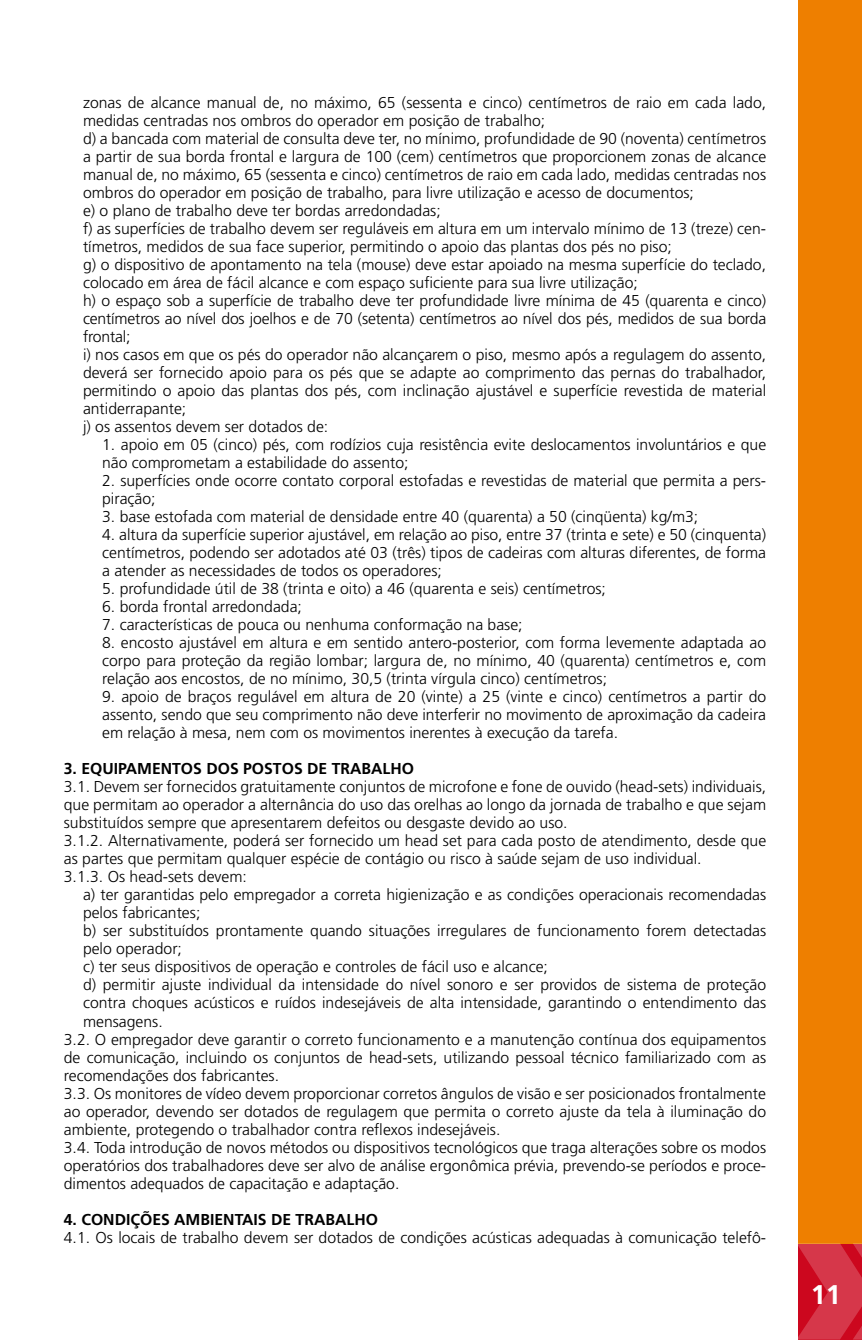
<style>
.page{position:relative;width:862px;height:1340px;background:#fff}
.page>*{position:absolute;margin:0;border:0;box-sizing:border-box;transform-origin:0 0}
.t1{font:700 27px "Frutiger";color:#fff}
.t2{font:300 15.75px/18px "Frutiger";color:#000}
.t3{font:700 15.75px "Frutiger";color:#000}
</style>
<div class="page">
<div style="left:797px;top:0;width:64px;height:1339px;background:#ee7f00"></div>
<svg style="left:797px;top:1243px;width:64px;height:96px;background:#d32b3e"></svg>
<p class="t2" style="left:83px;top:94px;width:684px">zonas de alcance manual de, no máximo, 65 (sessenta e cinco) centímetros de raio em cada lado, medidas centradas nos ombros do operador em posição de trabalho;<br>d) a bancada com material de consulta deve ter, no mínimo, profundidade de 90 (noventa) centímetros a partir de sua borda frontal e largura de 100 (cem) centímetros que proporcionem zonas de alcance manual de, no máximo, 65 (sessenta e cinco) centímetros de raio em cada lado, medidas centradas nos ombros do operador em posição de trabalho, para livre utilização e acesso de documentos;<br>e) o plano de trabalho deve ter bordas arredondadas;<br>f) as superfícies de trabalho devem ser reguláveis em altura em um intervalo mínimo de 13 (treze) cen&shy;tímetros, medidos de sua face superior, permitindo o apoio das plantas dos pés no piso;<br>g) o dispositivo de apontamento na tela (mouse) deve estar apoiado na mesma superfície do teclado, colocado em área de fácil alcance e com espaço suficiente para sua livre utilização;<br>h) o espaço sob a superfície de trabalho deve ter profundidade livre mínima de 45 (quarenta e cinco) centímetros ao nível dos joelhos e de 70 (setenta) centímetros ao nível dos pés, medidos de sua borda frontal;<br>i) nos casos em que os pés do operador não alcançarem o piso, mesmo após a regulagem do assento, deverá ser fornecido apoio para os pés que se adapte ao comprimento das pernas do trabalhador, permitindo o apoio das plantas dos pés, com inclinação ajustável e superfície revestida de material antiderrapante;<br>j) os assentos devem ser dotados de:</p>
<p class="t2" style="left:102px;top:436px;width:665px">1. apoio em 05 (cinco) pés, com rodízios cuja resistência evite deslocamentos involuntários e que não comprometam a estabilidade do assento;</p>
<p class="t2" style="left:102px;top:472px;width:665px">2. superfícies onde ocorre contato corporal estofadas e revestidas de material que permita a pers&shy;piração;</p>
<p class="t2" style="left:102px;top:508px;width:597px">3. base estofada com material de densidade entre 40 (quarenta) a 50 (cinqüenta) kg/m3;</p>
<p class="t2" style="left:102px;top:526px;width:665px;text-align:justify">4. altura da superfície superior ajustável, em relação ao piso, entre 37 (trinta e sete) e 50 (cinquenta) centímetros, podendo ser adotados até 03 (três) tipos de cadeiras com alturas diferentes, de forma a atender as necessidades de todos os operadores;</p>
<p class="t2" style="left:102px;top:580px;width:505px">5. profundidade útil de 38 (trinta e oito) a 46 (quarenta e seis) centímetros;</p>
<p class="t2" style="left:102px;top:598px;width:201px">6. borda frontal arredondada;</p>
<p class="t2" style="left:102px;top:616px;width:422px">7. características de pouca ou nenhuma conformação na base;</p>
<p class="t2" style="left:102px;top:634px;width:665px;text-align:justify">8. encosto ajustável em altura e em sentido antero-posterior, com forma levemente adaptada ao corpo para proteção da região lombar; largura de, no mínimo, 40 (quarenta) centímetros e, com relação aos encostos, de no mínimo, 30,5 (trinta vírgula cinco) centímetros;</p>
<p class="t2" style="left:102px;top:688px;width:665px;text-align:justify">9. apoio de braços regulável em altura de 20 (vinte) a 25 (vinte e cinco) centímetros a partir do assento, sendo que seu comprimento não deve interferir no movimento de aproximação da cadeira em relação à mesa, nem com os movimentos inerentes à execução da tarefa.</p>
<p class="t3" style="left:64px;top:759px;width:351px">3. EQUIPAMENTOS DOS POSTOS DE TRABALHO</p>
<p class="t2" style="left:64px;top:778px;width:703px">3.1. Devem ser fornecidos gratuitamente conjuntos de microfone e fone de ouvido (head-sets) individuais, que permitam ao operador a alternância do uso das orelhas ao longo da jornada de trabalho e que sejam substituídos sempre que apresentarem defeitos ou desgaste devido ao uso.<br>3.1.2. Alternativamente, poderá ser fornecido um head set para cada posto de atendimento, desde que as partes que permitam qualquer espécie de contágio ou risco à saúde sejam de uso individual.<br>3.1.3. Os head-sets devem:</p>
<p class="t2" style="left:83px;top:886px;width:684px">a) ter garantidas pelo empregador a correta higienização e as condições operacionais recomendadas</p>
<p class="t2" style="left:83px;top:904px;width:119px">pelos fabricantes;</p>
<p class="t2" style="left:83px;top:922px;width:684px">b) ser substituídos prontamente quando situações irregulares de funcionamento forem detectadas</p>
<p class="t2" style="left:83px;top:940px;width:100px">pelo operador;</p>
<p class="t2" style="left:83px;top:958px;width:466px">c) ter seus dispositivos de operação e controles de fácil uso e alcance;</p>
<p class="t2" style="left:83px;top:976px;width:684px">d) permitir ajuste individual da intensidade do nível sonoro e ser providos de sistema de proteção</p>
<p class="t2" style="left:83px;top:994px;width:684px">contra choques acústicos e ruídos indesejáveis de alta intensidade, garantindo o entendimento das</p>
<p class="t2" style="left:83px;top:1012px;width:81px">mensagens.</p>
<p class="t2" style="left:64px;top:1030px;width:703px">3.2. O empregador deve garantir o correto funcionamento e a manutenção contínua dos equipamentos</p>
<p class="t2" style="left:64px;top:1048px;width:703px">de comunicação, incluindo os conjuntos de head-sets, utilizando pessoal técnico familiarizado com as</p>
<p class="t2" style="left:64px;top:1066px;width:216px">recomendações dos fabricantes.</p>
<p class="t2" style="left:64px;top:1084px;width:703px">3.3. Os monitores de vídeo devem proporcionar corretos ângulos de visão e ser posicionados frontalmente</p>
<p class="t2" style="left:64px;top:1102px;width:703px">ao operador, devendo ser dotados de regulagem que permita o correto ajuste da tela à iluminação do</p>
<p class="t2" style="left:64px;top:1120px;width:438px">ambiente, protegendo o trabalhador contra reflexos indesejáveis.</p>
<p class="t2" style="left:64px;top:1138px;width:703px">3.4. Toda introdução de novos métodos ou dispositivos tecnológicos que traga alterações sobre os modos</p>
<p class="t2" style="left:64px;top:1156px;width:703px">operatórios dos trabalhadores deve ser alvo de análise ergonômica prévia, prevendo-se períodos e proce-</p>
<p class="t2" style="left:64px;top:1174px;width:337px">dimentos adequados de capacitação e adaptação.</p>
<p class="t3" style="left:64px;top:1209px;width:315px">4. CONDIÇÕES AMBIENTAIS DE TRABALHO</p>
<p class="t2" style="left:64px;top:1228px;width:703px">4.1. Os locais de trabalho devem ser dotados de condições acústicas adequadas à comunicação telefô-</p>
<h1 class="t1" style="left:810px;top:1278px;width:32px">11</h1>
</div>
